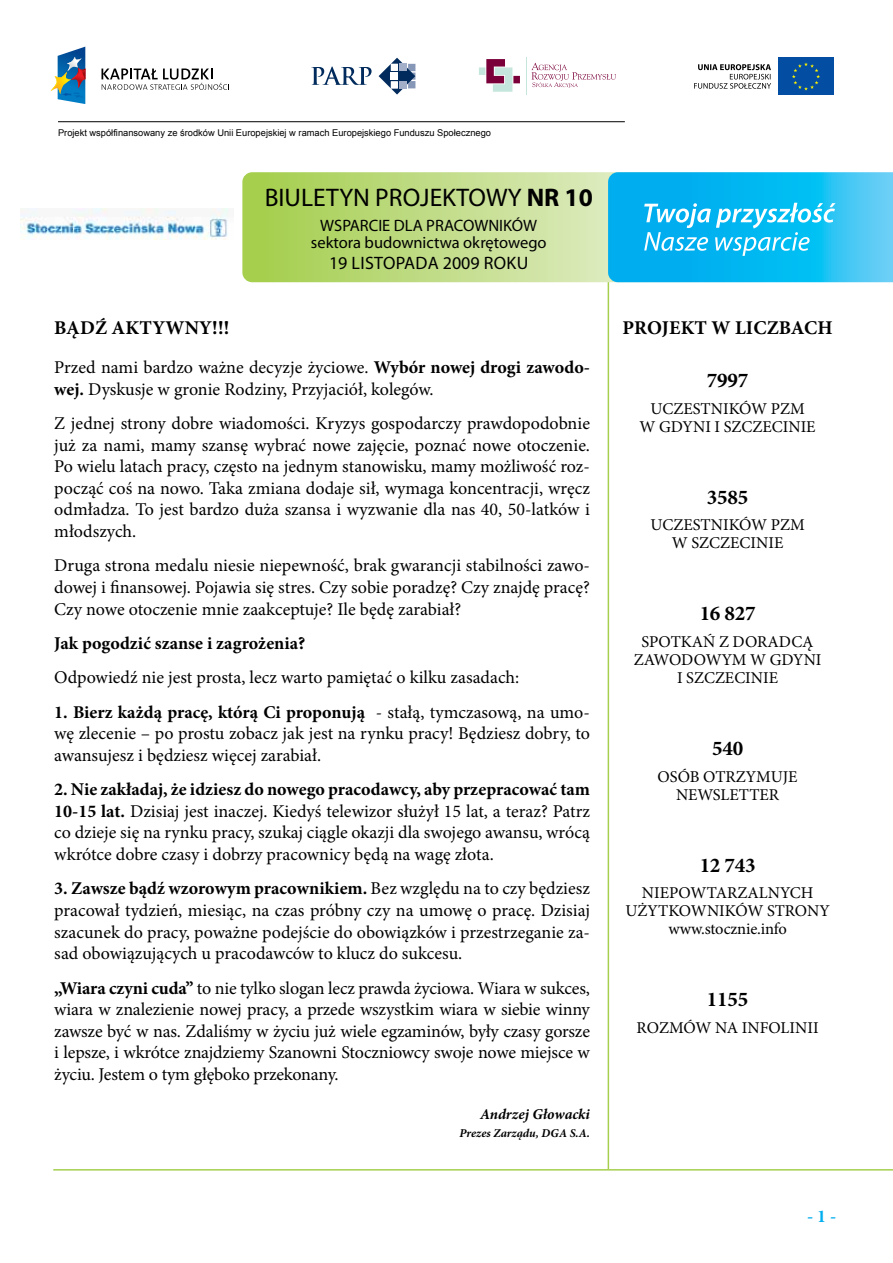
<style>
.page{position:relative;width:893px;height:1263px;background:#fff}
.page>*{position:absolute;margin:0;border:0;box-sizing:border-box;transform-origin:0 0}
.t1{font:25.5px "Myriad Pro";color:#000}
.t2{font:700 21px "Minion Pro";letter-spacing:-.01em;color:#000}
.t3{font:700 19.5px "Minion Pro";letter-spacing:.01em;color:#000}
.t4{font:18px/21.6px "Minion Pro";color:#000;text-align:justify}
.t5{font:700 18px "Minion Pro";color:#000}
.t6{font:18px "Myriad Pro";color:#000}
.t7{font:700 18px "Minion Pro";color:#00aeef}
.t8{font:16.5px/18px "Minion Pro";color:#000}
.t9{font:16.5px/16.5px "Myriad Pro";color:#000;text-align:center}
.t10{font:italic 700 15px "Minion Pro";letter-spacing:-.005em;color:#000}
.t11{font:italic 700 12px "Minion Pro";color:#000}
.t12{font:9.3px "Arial";color:#000}
.s1{font-weight:700}
</style>
<div class="page">
<hr style="left:608px;top:241px;width:1px;height:928px;background:#a5cf4d">
<hr style="left:53px;top:1169px;width:840px;height:1px;background:#a5cf4d">
<svg style="left:242px;top:172px;width:366px;height:110px;background:#bfdb84"></svg>
<div style="left:778px;top:58px;width:56px;height:37px;background:#034ea2"></div>
<svg style="left:792px;top:62px;width:28px;height:28px"></svg>
<svg style="left:694px;top:64px;width:77px;height:25px"></svg>
<svg style="left:379px;top:58px;width:36px;height:37px"></svg>
<svg style="left:311px;top:66px;width:61px;height:19px"></svg>
<hr style="left:58px;top:121px;width:567px;height:1px;background:#000">
<svg style="left:479px;top:59px;width:41px;height:33px"></svg>
<svg style="left:531px;top:63px;width:85px;height:25px"></svg>
<hr style="left:526px;top:57px;width:1px;height:38px;background:#c5e6dc">
<svg style="left:102px;top:68px;width:127px;height:22px"></svg>
<svg style="left:50px;top:47px;width:35px;height:57px"></svg>
<svg style="left:608px;top:172px;width:285px;height:110px;background:#25bff2"></svg>
<img style="left:20px;top:208px;width:209px;height:32px">
<p class="t12" style="left:58px;top:127px;width:434px">Projekt współfinansowany ze środków Unii Europejskiej w ramach Europejskiego Funduszu Społecznego</p>
<h1 class="t1" style="left:265px;top:182px;width:330px">BIULETYN PROJEKTOWY <span class="s1">NR 10</span></h1>
<p class="t9" style="left:311px;top:217px;width:237px">WSPARCIE DLA PRACOWNIKÓW sektora budownictwa okrętowego</p>
<p class="t6" style="left:329px;top:251px;width:42px">19 Listopada</p>
<p class="t6" style="left:443px;top:251px;width:53px">2009 roku</p>
<p class="t3" style="left:54px;top:314px;width:177px">BĄDŹ AKTYWNY!!!</p>
<p class="t4" style="left:54px;top:357px;width:537px">Przed nami bardzo ważne decyzje życiowe. <span class="s1">Wybór nowej drogi zawodo&shy;wej.</span> Dyskusje w gronie Rodziny, Przyjaciół, kolegów.</p>
<p class="t4" style="left:54px;top:413px;width:537px">Z jednej strony dobre wiadomości. Kryzys gospodarczy prawdopodobnie już za nami, mamy szansę wybrać nowe zajęcie, poznać nowe otoczenie.<br>Po wielu latach pracy, często na jednym stanowisku, mamy możliwość roz&shy;począć coś na nowo. Taka zmiana dodaje sił, wymaga koncentracji, wręcz odmładza. To jest bardzo duża szansa i wyzwanie dla nas 40, 50-latków i młodszych.</p>
<p class="t4" style="left:54px;top:555px;width:537px">Druga strona medalu niesie niepewność, brak gwarancji stabilności zawo&shy;dowej i finansowej. Pojawia się stres. Czy sobie poradzę? Czy znajdę pracę?<br>Czy nowe otoczenie mnie zaakceptuje? Ile będę zarabiał?</p>
<p class="t5" style="left:54px;top:630px;width:253px">Jak pogodzić szanse i zagrożenia?</p>
<p class="t4" style="left:54px;top:667px;width:466px">Odpowiedź nie jest prosta, lecz warto pamiętać o kilku zasadach:</p>
<p class="t4" style="left:54px;top:701px;width:537px"><span class="s1">1. Bierz każdą pracę, którą Ci proponują</span> - stałą, tymczasową, na umo&shy;wę zlecenie – po prostu zobacz jak jest na rynku pracy! Będziesz dobry, to awansujesz i będziesz więcej zarabiał.</p>
<p class="t4" style="left:54px;top:779px;width:537px"><span class="s1">2. Nie zakładaj, że idziesz do nowego pracodawcy, aby przepracować tam 10-15 lat.</span> Dzisiaj jest inaczej. Kiedyś telewizor służył 15 lat, a teraz? Patrz co dzieje się na rynku pracy, szukaj ciągle okazji dla swojego awansu, wrócą wkrótce dobre czasy i dobrzy pracownicy będą na wagę złota.</p>
<p class="t4" style="left:54px;top:878px;width:537px"><span class="s1">3. Zawsze bądź wzorowym pracownikiem.</span> Bez względu na to czy będziesz pracował tydzień, miesiąc, na czas próbny czy na umowę o pracę. Dzisiaj szacunek do pracy, poważne podejście do obowiązków i przestrzeganie za&shy;sad obowiązujących u pracodawców to klucz do sukcesu.</p>
<p class="t4" style="left:54px;top:977px;width:537px"><span class="s1">„Wiara czyni cuda”</span> to nie tylko slogan lecz prawda życiowa. Wiara w sukces, wiara w znalezienie nowej pracy, a przede wszystkim wiara w siebie winny zawsze być w nas. Zdaliśmy w życiu już wiele egzaminów, były czasy gorsze i lepsze, i wkrótce znajdziemy Szanowni Stoczniowcy swoje nowe miejsce w życiu. Jestem o tym głęboko przekonany.</p>
<p class="t10" style="left:480px;top:1104px;width:111px">Andrzej Głowacki</p>
<p class="t11" style="left:459px;top:1125px;width:132px">Prezes Zarządu, DGA S.A.</p>
<p class="t3" style="left:622px;top:314px;width:212px">PROJEKT W LICZBACH</p>
<p class="t2" style="left:707px;top:366px;width:43px">7997</p>
<p class="t8" style="left:640px;top:400px;width:167px;text-indent:11px">Uczestników PZM w Gdyni i Szcz</p>
<p class="t8" style="left:762px;top:418px;width:55px">ecinie</p>
<p class="t2" style="left:707px;top:482px;width:43px">3585</p>
<p class="t8" style="left:672px;top:516px;width:134px;text-indent:-21px">Uczestników PZM w Szcz</p>
<p class="t8" style="left:730px;top:534px;width:55px">ecinie</p>
<p class="t2" style="left:700px;top:599px;width:58px">16 827</p>
<p class="t8" style="left:642px;top:633px;width:20px">Spotk</p>
<p class="t8" style="left:692px;top:633px;width:54px">ań z dor</p>
<p class="t8" style="left:767px;top:633px;width:48px">adcą</p>
<p class="t8" style="left:634px;top:651px;width:35px">zawodow</p>
<p class="t8" style="left:722px;top:651px;width:100px">ym w Gdyni</p>
<p class="t8" style="left:677px;top:669px;width:29px">i Szcz</p>
<p class="t8" style="left:725px;top:669px;width:55px">ecinie</p>
<p class="t2" style="left:712px;top:733px;width:33px">540</p>
<p class="t8" style="left:658px;top:767px;width:58px">Osób otrz</p>
<p class="t8" style="left:746px;top:767px;width:22px">ymuj</p>
<p class="t8" style="left:788px;top:767px;width:11px">e</p>
<p class="t8" style="left:676px;top:785px;width:101px">Newsletter</p>
<p class="t2" style="left:700px;top:850px;width:58px">12 743</p>
<p class="t8" style="left:642px;top:884px;width:40px">Niepowt</p>
<p class="t8" style="left:716px;top:884px;width:99px">arzalnych</p>
<p class="t8" style="left:625px;top:902px;width:46px">użytkow</p>
<p class="t8" style="left:707px;top:902px;width:71px">ników stro</p>
<p class="t8" style="left:807px;top:902px;width:24px">ny</p>
<p class="t8" style="left:668px;top:920px;width:120px">www.stocznie.info</p>
<p class="t2" style="left:707px;top:984px;width:43px">1155</p>
<p class="t8" style="left:637px;top:1018px;width:24px">Rozm</p>
<p class="t8" style="left:684px;top:1018px;width:130px">ów na infolinii</p>
<p class="t7" style="left:807px;top:1203px;width:31px">- 1 -</p>
</div>
